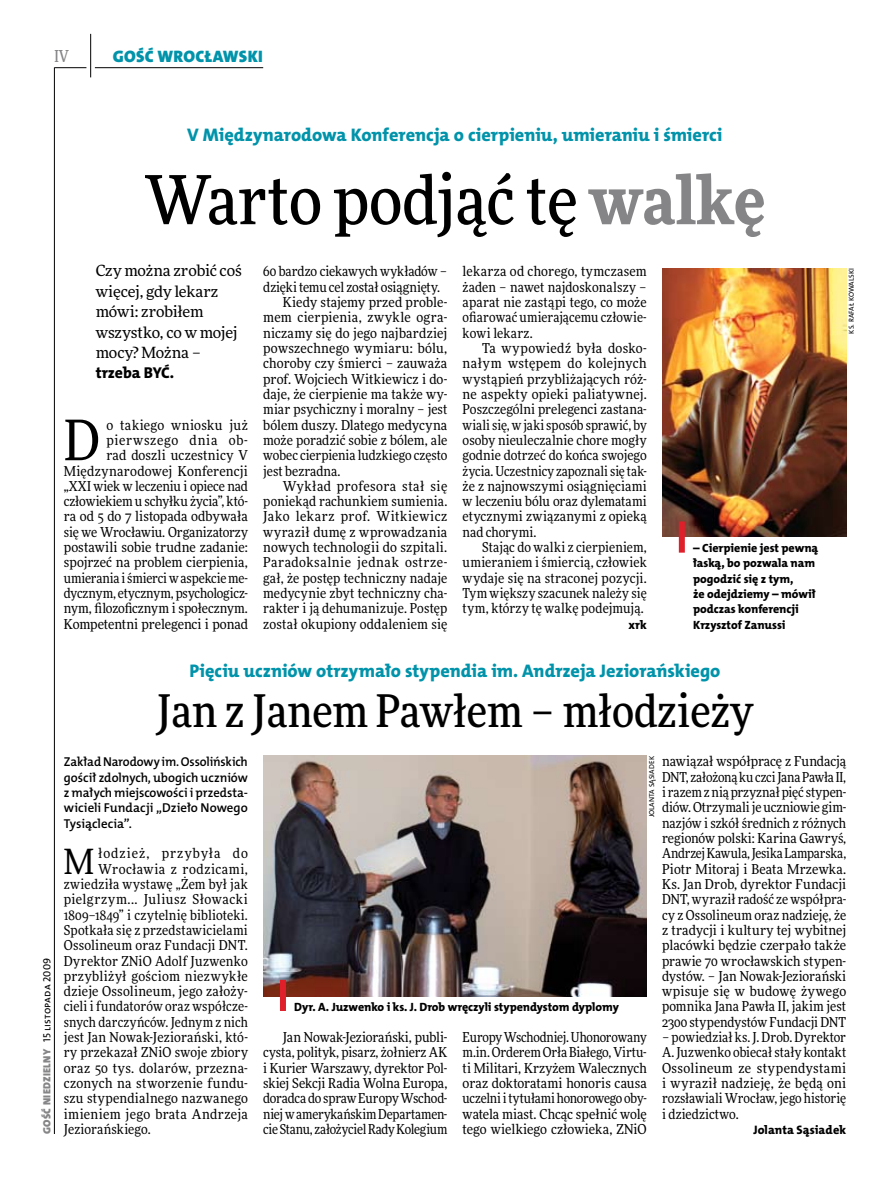
<style>
.page{position:relative;width:893px;height:1191px;background:#fff}
.page>*{position:absolute;margin:0;border:0;box-sizing:border-box;transform-origin:0 0}
.t1{font:500 67.5px "Freeday Narrow";color:#000}
.t2{font:55.95px "Freeday Narrow News";color:#000}
.t3{font:500 45px "Freeday Narrow";color:#000}
.t4{font:34.8px "Freeday Narrow News";color:#000}
.t5{font:18.3px "The Mix HP8 Ex Bld";color:#0093aa}
.t6{font:16.65px "The Mix HP9 Blk";letter-spacing:.02em;color:#0093aa}
.t7{font:500 16.5px "Freeday Narrow";color:#858486;scale:.9 1}
.t8{font:15.75px "The Mix HP8 Ex Bld";letter-spacing:-.015em;color:#000}
.t9{font:15.45px/20.4px "Freeday News";letter-spacing:-.01em;color:#000}
.t10{font:13.65px/15.3px "Freeday Narrow News";letter-spacing:.01em;color:#000;text-align:justify}
.t11{font:13.65px "Freeday Narrow News";letter-spacing:.03em;color:#000}
.t12{font:13.65px "Freeday Narrow News";letter-spacing:-.01em;color:#000}
.t13{font:13.65px "Freeday Narrow News";letter-spacing:.035em;color:#000}
.t14{font:13.65px "Freeday Narrow News";letter-spacing:.07em;color:#000}
.t15{font:12.9px/15.3px "The Mix HP6 Se Bld";color:#000;text-align:justify}
.t16{font:12.3px "The Mix HP8 Ex Bld";letter-spacing:.01em;color:#000}
.t17{font:12px/15.3px "The Mix HP8 Ex Bld";letter-spacing:-.005em;color:#000}
.t18{font:10.5px "The Mix HP5 Plain";letter-spacing:.015em;color:#000}
.t19{font:7.2px "The Mix HP5 Plain";letter-spacing:.01em;color:#000}
.s1{font-weight:900;color:#858486}
.s2{font-family:"The Mix HP9 Blk";color:#858486}
</style>
<div class="page">
<hr style="left:54px;top:67px;width:1px;height:1067px;background:#000">
<hr style="left:90px;top:34px;width:1px;height:43px;background:#000">
<hr style="left:54px;top:67px;width:32px;height:1px;background:#000">
<hr style="left:95px;top:67px;width:168px;height:1px;background:#000">
<img style="left:263px;top:755px;width:384px;height:241px">
<img style="left:662px;top:268px;width:184px;height:269px">
<div style="left:679px;top:521px;width:6px;height:31px;background:#df1f2a"></div>
<div style="left:280px;top:979px;width:6px;height:32px;background:#df1f2a"></div>
<p class="t7" style="left:54px;top:46px;width:17px">IV</p>
<p class="t6" style="left:113px;top:46px;width:152px">GOŚĆ WROCŁAWSKI</p>
<h3 class="t5" style="left:187px;top:123px;width:536px">V Międzynarodowa Konferencja o cierpieniu, umieraniu i śmierci</h3>
<h1 class="t1" style="left:144px;top:158px;width:623px">Warto podjąć tę <span class="s1">walkę</span></h1>
<p class="t9" style="left:96px;top:260px;width:148px">Czy można zrobić coś więcej, gdy lekarz mówi: zrobiłem wszystko, co w mojej mocy? Można –</p>
<p class="t8" style="left:96px;top:363px;width:80px">trzeba BYĆ.</p>
<p class="t10" style="left:64px;top:417px;width:186px;text-align:right">o takiego wniosku już pierwszego dnia ob-<br>rad doszli uczestnicy V<br>Międzynarodowej Konferencji „XXI wiek w leczeniu i opiece nad człowiekiem u schyłku życia”, któ&shy;ra od 5 do 7 listopada odbywała się we Wrocławiu. Organizatorzy postawili sobie trudne zadanie: spojrzeć na problem cierpienia, umierania iśmierci waspekcie me&shy;dycznym, etycznym, psychologicz&shy;nym, filozoficznym i społecznym.<br>Kompetentni prelegenci i ponad</p>
<h2 class="t2" style="left:64px;top:406px;width:38px">D</h2>
<p class="t12" style="left:263px;top:263px;width:186px">60 bardzo ciekawych wykładów –</p>
<p class="t12" style="left:263px;top:278px;width:178px">dzięki temu cel został osiągnięty.</p>
<p class="t10" style="left:283px;top:294px;width:166px">Kiedy stajemy przed proble-</p>
<p class="t10" style="left:263px;top:310px;width:186px">mem cierpienia, zwykle ogra-</p>
<p class="t10" style="left:263px;top:325px;width:186px">niczamy się do jego najbardziej</p>
<p class="t10" style="left:263px;top:340px;width:186px">powszechnego wymiaru: bólu,</p>
<p class="t10" style="left:263px;top:356px;width:186px">choroby czy śmierci – zauważa</p>
<p class="t10" style="left:263px;top:371px;width:186px">prof. Wojciech Witkiewicz i do-</p>
<p class="t10" style="left:263px;top:386px;width:186px">daje, że cierpienie ma także wy-</p>
<p class="t10" style="left:263px;top:401px;width:186px">miar psychiczny i moralny – jest</p>
<p class="t10" style="left:263px;top:417px;width:186px">bólem duszy. Dlatego medycyna</p>
<p class="t10" style="left:263px;top:432px;width:186px">może poradzić sobie z bólem, ale</p>
<p class="t10" style="left:263px;top:447px;width:186px">wobec cierpienia ludzkiego często</p>
<p class="t10" style="left:263px;top:463px;width:79px">jest bezradna.</p>
<p class="t11" style="left:283px;top:477px;width:166px">Wykład profesora stał się</p>
<p class="t10" style="left:263px;top:493px;width:186px">poniekąd rachunkiem sumienia.</p>
<p class="t11" style="left:263px;top:508px;width:186px">Jako lekarz prof. Witkiewicz</p>
<p class="t10" style="left:263px;top:524px;width:186px">wyraził dumę z wprowadzania</p>
<p class="t10" style="left:263px;top:539px;width:186px">nowych technologii do szpitali.</p>
<p class="t13" style="left:263px;top:554px;width:186px">Paradoksalnie jednak ostrze-</p>
<p class="t10" style="left:263px;top:570px;width:186px">gał, że postęp techniczny nadaje</p>
<p class="t10" style="left:263px;top:585px;width:186px">medycynie zbyt techniczny cha-</p>
<p class="t10" style="left:263px;top:600px;width:186px">rakter i ją dehumanizuje. Postęp</p>
<p class="t10" style="left:263px;top:616px;width:186px">został okupiony oddaleniem się</p>
<p class="t10" style="left:463px;top:264px;width:186px">lekarza od chorego, tymczasem żaden – nawet najdoskonalszy – aparat nie zastąpi tego, co może ofiarować umierającemu człowie&shy;kowi lekarz.</p>
<p class="t10" style="left:463px;top:340px;width:186px;text-indent:20px">Ta wypowiedź była dosko&shy;nałym wstępem do kolejnych wystąpień przybliżających róż&shy;ne aspekty opieki paliatywnej.<br>Poszczególni prelegenci zastana&shy;wiali się, w jaki sposób sprawić, by osoby nieuleczalnie chore mogły godnie dotrzeć do końca swojego życia. Uczestnicy zapoznali się tak&shy;że z najnowszymi osiągnięciami w leczeniu bólu oraz dylematami etycznymi związanymi z opieką nad chorymi.</p>
<p class="t10" style="left:463px;top:539px;width:186px;text-indent:20px">Stając do walki z cierpieniem, umieraniem i śmiercią, człowiek wydaje się na straconej pozycji.<br>Tym większy szacunek należy się tym, którzy tę walkę podejmują.</p>
<p class="t16" style="left:628px;top:616px;width:20px">xrk</p>
<p class="t17" style="left:693px;top:540px;width:127px">– Cierpienie jest pewną łaską, bo pozwala nam pogodzić się z tym,<br>że odejdziemy – mówił podczas konferencji<br>Krzysztof Zanussi</p>
<h3 class="t5" style="left:189px;top:659px;width:532px">Pięciu uczniów otrzymało stypendia im. Andrzeja Jeziorańskiego</h3>
<h3 class="t3" style="left:157px;top:683px;width:598px">Jan z Janem Pawłem – młodzieży</h3>
<p class="t19" style="left:847px;top:334px;width:66px;rotate:-90deg">KS. RAFAŁ KOWALSKI</p>
<p class="t18" style="left:40px;top:1134px;width:178px;rotate:-90deg"><span class="s2">GOŚĆ NIEDZIELNY</span> 15 listopada 2009</p>
<p class="t15" style="left:64px;top:754px;width:186px">Zakład Narodowy im. Ossolińskich gościł zdolnych, ubogich uczniów z małych miejscowości i przedsta&shy;wicieli Fundacji „Dzieło Nowego Tysiąclecia”.</p>
<h3 class="t4" style="left:64px;top:840px;width:32px">M</h3>
<p class="t14" style="left:98px;top:845px;width:151px">łodzież, przybyła do</p>
<p class="t11" style="left:98px;top:860px;width:151px">Wrocławia z rodzicami,</p>
<p class="t10" style="left:64px;top:876px;width:186px">zwiedziła wystawę „Żem był jak</p>
<p class="t11" style="left:64px;top:891px;width:186px">pielgrzym... Juliusz Słowacki</p>
<p class="t10" style="left:64px;top:907px;width:186px">1809–1849” i czytelnię biblioteki.</p>
<p class="t10" style="left:64px;top:922px;width:186px">Spotkała się z przedstawicielami</p>
<p class="t10" style="left:64px;top:937px;width:186px">Ossolineum oraz Fundacji DNT.</p>
<p class="t10" style="left:64px;top:953px;width:186px">Dyrektor ZNiO Adolf Juzwenko</p>
<p class="t10" style="left:64px;top:968px;width:186px">przybliżył gościom niezwykłe</p>
<p class="t10" style="left:64px;top:983px;width:186px">dzieje Ossolineum, jego założy-</p>
<p class="t10" style="left:64px;top:998px;width:186px">cieli i fundatorów oraz współcze-</p>
<p class="t10" style="left:64px;top:1014px;width:186px">snych darczyńców. Jednym z nich</p>
<p class="t10" style="left:64px;top:1029px;width:186px">jest Jan Nowak-Jeziorański, któ-</p>
<p class="t10" style="left:64px;top:1044px;width:186px">ry przekazał ZNiO swoje zbiory</p>
<p class="t10" style="left:64px;top:1060px;width:186px">oraz 50 tys. dolarów, przezna-</p>
<p class="t10" style="left:64px;top:1075px;width:186px">czonych na stworzenie fundu-</p>
<p class="t10" style="left:64px;top:1090px;width:186px">szu stypendialnego nazwanego</p>
<p class="t10" style="left:64px;top:1106px;width:186px">imieniem jego brata Andrzeja</p>
<p class="t10" style="left:64px;top:1121px;width:88px">Jeziorańskiego.</p>
<p class="t10" style="left:662px;top:754px;width:186px">nawiązał współpracę z Fundacją DNT, założoną ku czci Jana Pawła II, i razem z nią przyznał pięć stypen&shy;diów. Otrzymali je uczniowie gim&shy;nazjów i szkół średnich z różnych regionów polski: Karina Gawryś, Andrzej Kawula, Jesika Lamparska, Piotr Mitoraj i Beata Mrzewka.<br>Ks. Jan Drob, dyrektor Fundacji DNT, wyraził radość ze współpra&shy;cy z Ossolineum oraz nadzieję, że z tradycji i kultury tej wybitnej placówki będzie czerpało także prawie 70 wrocławskich stypen&shy;dystów. – Jan Nowak-Jeziorański wpisuje się w budowę żywego pomnika Jana Pawła II, jakim jest 2300 stypendystów Fundacji DNT</p>
<p class="t10" style="left:662px;top:1029px;width:186px">– powiedział ks. J. Drob. Dyrektor A. Juzwenko obiecał stały kontakt Ossolineum ze stypendystami i wyraził nadzieję, że będą oni rozsławiali Wrocław, jego historię i dziedzictwo.</p>
<p class="t16" style="left:753px;top:1122px;width:95px">Jolanta Sąsiadek</p>
<p class="t19" style="left:647px;top:817px;width:62px;rotate:-90deg">Jolanta Sąsiadek</p>
<p class="t17" style="left:294px;top:1000px;width:326px">Dyr. A. Juzwenko i ks. J. Drob wręczyli stypendystom dyplomy</p>
<p class="t10" style="left:263px;top:1029px;width:186px;text-indent:20px">Jan Nowak-Jeziorański, publi&shy;cysta, polityk, pisarz, żołnierz AK i Kurier Warszawy, dyrektor Pol&shy;skiej Sekcji Radia Wolna Europa, doradca do spraw Europy Wschod&shy;niej wamerykańskim Departamen&shy;cie Stanu, założyciel Rady Kolegium</p>
<p class="t10" style="left:463px;top:1029px;width:186px">Europy Wschodniej. Uhonorowany m.in. Orderem Orła Białego, Virtu&shy;ti Militari, Krzyżem Walecznych oraz doktoratami honoris causa uczelni itytułami honorowego oby&shy;watela miast. Chcąc spełnić wolę tego wielkiego człowieka, ZNiO</p>
</div>
